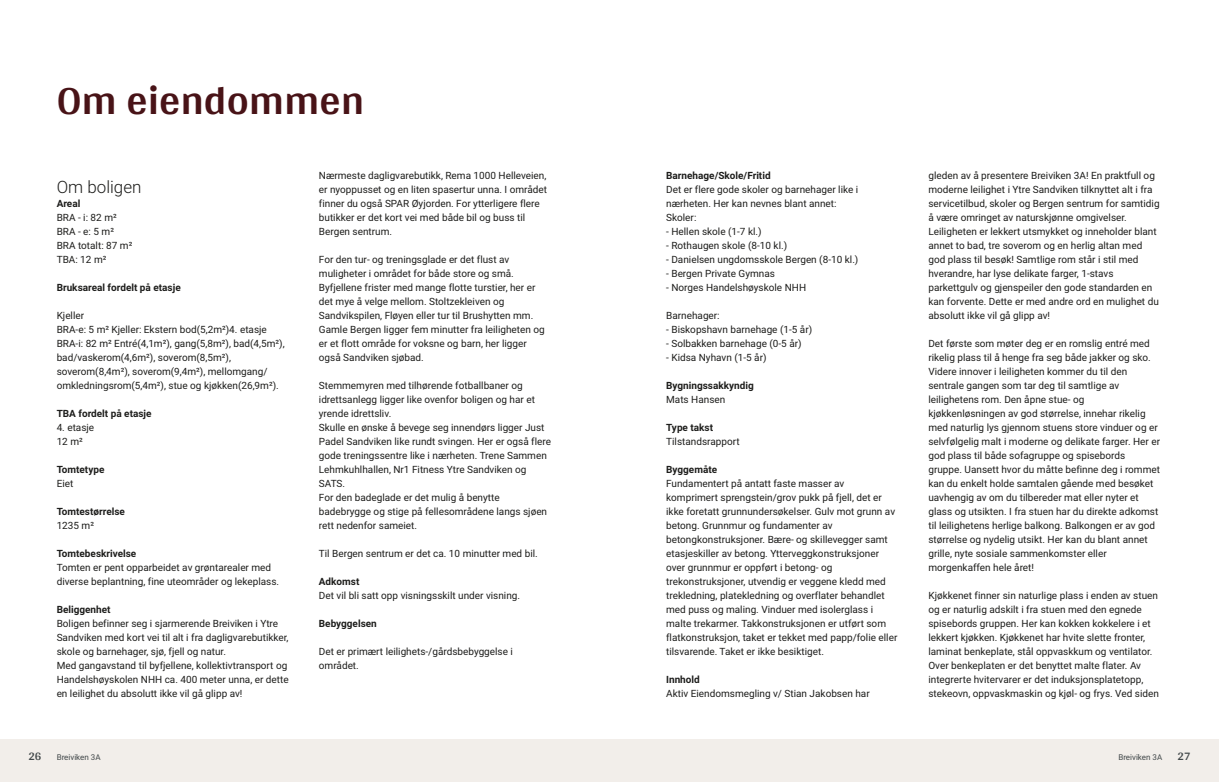
<style>
.page{position:relative;width:1219px;height:782px;background:#fff}
.page>*{position:absolute;margin:0;border:0;box-sizing:border-box;transform-origin:0 0}
.t1{font:700 42px "Arya";color:#481317}
.t2{font:300 17px "Roboto Vitec";color:#1d1d1b}
.t3{font:700 12px "Arya";color:#414749}
.t4{font:10px/14px "Roboto Vitec";color:#1d1d1b}
.t5{font:700 10px "Roboto Vitec";color:#1d1d1b}
.t6{font:8px "Roboto Vitec";color:#414749}
</style>
<div class="page">
<div style="left:0;top:739px;width:612px;height:42px;background:#f2eeea"></div>
<div style="left:607px;top:739px;width:612px;height:42px;background:#f2eeea"></div>
<h1 class="t1" style="left:57px;top:75px;width:309px">Om eiendommen</h1>
<h2 class="t2" style="left:57px;top:174px;width:86px">Om boligen</h2>
<p class="t5" style="left:57px;top:196px;width:25px">Areal</p>
<p class="t4" style="left:57px;top:209px;width:77px">BRA ‑ i: 82 m²<br>BRA ‑ e: 5 m²<br>BRA totalt: 87 m²<br>TBA: 12 m²</p>
<p class="t5" style="left:57px;top:280px;width:126px">Bruksareal fordelt på etasje</p>
<p class="t4" style="left:57px;top:307px;width:229px">Kjeller<br>BRA‑e: 5 m² Kjeller: Ekstern bod(5,2m²)4. etasje BRA‑i: 82 m² Entré(4,1m²), gang(5,8m²), bad(4,5m²), bad/vaskerom(4,6m²), soverom(8,5m²), soverom(8,4m²), soverom(9,4m²), mellomgang/ omkledningsrom(5,4m²), stue og kjøkken(26,9m²).</p>
<p class="t5" style="left:57px;top:406px;width:96px">TBA fordelt på etasje</p>
<p class="t4" style="left:57px;top:419px;width:39px">4. etasje<br>12 m²</p>
<p class="t5" style="left:57px;top:462px;width:49px">Tomtetype</p>
<p class="t4" style="left:57px;top:475px;width:18px">Eiet</p>
<p class="t5" style="left:57px;top:504px;width:70px">Tomtestørrelse</p>
<p class="t4" style="left:57px;top:517px;width:39px">1235 m²</p>
<p class="t5" style="left:57px;top:546px;width:81px">Tomtebeskrivelse</p>
<p class="t4" style="left:57px;top:559px;width:224px">Tomten er pent opparbeidet av grøntarealer med diverse beplantning, fine uteområder og lekeplass.</p>
<p class="t5" style="left:57px;top:602px;width:55px">Beliggenhet</p>
<p class="t4" style="left:57px;top:615px;width:234px">Boligen befinner seg i sjarmerende Breiviken i Ytre Sandviken med kort vei til alt i fra dagligvarebutikker, skole og barnehager, sjø, fjell og natur.<br>Med gangavstand til byfjellene, kollektivtransport og Handelshøyskolen NHH ca. 400 meter unna, er dette en leilighet du absolutt ikke vil gå glipp av!</p>
<p class="t3" style="left:28px;top:749px;width:15px">26</p>
<p class="t6" style="left:57px;top:751px;width:45px">Breiviken 3A</p>
<p class="t4" style="left:319px;top:167px;width:230px">Nærmeste dagligvarebutikk, Rema 1000 Helleveien, er nyoppusset og en liten spasertur unna. I området finner du også SPAR Øyjorden. For ytterligere flere butikker er det kort vei med både bil og buss til Bergen sentrum.</p>
<p class="t4" style="left:319px;top:251px;width:227px">For den tur‑ og treningsglade er det flust av muligheter i området for både store og små.<br>Byfjellene frister med mange flotte turstier, her er det mye å velge mellom. Stoltzekleiven og Sandvikspilen, Fløyen eller tur til Brushytten mm.<br>Gamle Bergen ligger fem minutter fra leiligheten og er et flott område for voksne og barn, her ligger også Sandviken sjøbad.</p>
<p class="t4" style="left:319px;top:377px;width:234px">Stemmemyren med tilhørende fotballbaner og idrettsanlegg ligger like ovenfor boligen og har et yrende idrettsliv.<br>Skulle en ønske å bevege seg innendørs ligger Just Padel Sandviken like rundt svingen. Her er også flere gode treningssentre like i nærheten. Trene Sammen Lehmkuhlhallen, Nr1 Fitness Ytre Sandviken og SATS.<br>For den badeglade er det mulig å benytte badebrygge og stige på fellesområdene langs sjøen rett nedenfor sameiet.</p>
<p class="t4" style="left:319px;top:545px;width:220px">Til Bergen sentrum er det ca. 10 minutter med bil.</p>
<p class="t5" style="left:319px;top:574px;width:42px">Adkomst</p>
<p class="t4" style="left:319px;top:587px;width:203px">Det vil bli satt opp visningsskilt under visning.</p>
<p class="t5" style="left:319px;top:616px;width:59px">Bebyggelsen</p>
<p class="t4" style="left:319px;top:643px;width:196px">Det er primært leilighets‑/gårdsbebyggelse i området.</p>
<p class="t5" style="left:666px;top:168px;width:106px">Barnehage/Skole/Fritid</p>
<p class="t4" style="left:666px;top:181px;width:194px">Det er flere gode skoler og barnehager like i nærheten. Her kan nevnes blant annet:<br>Skoler:<br>‑ Hellen skole (1‑7 kl.)<br>‑ Rothaugen skole (8‑10 kl.)<br>‑ Danielsen ungdomsskole Bergen (8‑10 kl.) ‑ Bergen Private Gymnas<br>‑ Norges Handelshøyskole NHH</p>
<p class="t4" style="left:666px;top:307px;width:148px">Barnehager:<br>‑ Biskopshavn barnehage (1‑5 år) ‑ Solbakken barnehage (0‑5 år)<br>‑ Kidsa Nyhavn (1‑5 år)</p>
<p class="t5" style="left:666px;top:378px;width:89px">Bygningssakkyndig</p>
<p class="t4" style="left:666px;top:391px;width:61px">Mats Hansen</p>
<p class="t5" style="left:666px;top:420px;width:48px">Type takst</p>
<p class="t4" style="left:666px;top:433px;width:75px">Tilstandsrapport</p>
<p class="t5" style="left:666px;top:462px;width:52px">Byggemåte</p>
<p class="t4" style="left:666px;top:475px;width:233px">Fundamentert på antatt faste masser av komprimert sprengstein/grov pukk på fjell, det er ikke foretatt grunnundersøkelser. Gulv mot grunn av betong. Grunnmur og fundamenter av betongkonstruksjoner. Bære‑ og skillevegger samt etasjeskiller av betong. Ytterveggkonstruksjoner over grunnmur er oppført i betong‑ og trekonstruksjoner, utvendig er veggene kledd med trekledning, platekledning og overflater behandlet med puss og maling. Vinduer med isolerglass i malte trekarmer. Takkonstruksjonen er utført som flatkonstruksjon, taket er tekket med papp/folie eller tilsvarende. Taket er ikke besiktiget.</p>
<p class="t5" style="left:666px;top:672px;width:35px">Innhold</p>
<p class="t4" style="left:666px;top:685px;width:205px">Aktiv Eiendomsmegling v/ Stian Jakobsen har</p>
<p class="t4" style="left:928px;top:167px;width:233px">gleden av å presentere Breiviken 3A! En praktfull og moderne leilighet i Ytre Sandviken tilknyttet alt i fra servicetilbud, skoler og Bergen sentrum for samtidig å være omringet av naturskjønne omgivelser.<br>Leiligheten er lekkert utsmykket og inneholder blant annet to bad, tre soverom og en herlig altan med god plass til besøk! Samtlige rom står i stil med hverandre, har lyse delikate farger, 1‑stavs parkettgulv og gjenspeiler den gode standarden en kan forvente. Dette er med andre ord en mulighet du absolutt ikke vil gå glipp av!</p>
<p class="t4" style="left:928px;top:335px;width:233px">Det første som møter deg er en romslig entré med rikelig plass til å henge fra seg både jakker og sko.<br>Videre innover i leiligheten kommer du til den sentrale gangen som tar deg til samtlige av leilighetens rom. Den åpne stue‑ og kjøkkenløsningen av god størrelse, innehar rikelig med naturlig lys gjennom stuens store vinduer og er selvfølgelig malt i moderne og delikate farger. Her er god plass til både sofagruppe og spisebords gruppe. Uansett hvor du måtte befinne deg i rommet kan du enkelt holde samtalen gående med besøket uavhengig av om du tilbereder mat eller nyter et glass og utsikten. I fra stuen har du direkte adkomst til leilighetens herlige balkong. Balkongen er av god størrelse og nydelig utsikt. Her kan du blant annet grille, nyte sosiale sammenkomster eller morgenkaffen hele året!</p>
<p class="t4" style="left:928px;top:587px;width:232px">Kjøkkenet finner sin naturlige plass i enden av stuen og er naturlig adskilt i fra stuen med den egnede spisebords gruppen. Her kan kokken kokkelere i et lekkert kjøkken. Kjøkkenet har hvite slette fronter, laminat benkeplate, stål oppvaskkum og ventilator.<br>Over benkeplaten er det benyttet malte flater. Av integrerte hvitervarer er det induksjonsplatetopp, stekeovn, oppvaskmaskin og kjøl‑ og frys. Ved siden</p>
<p class="t6" style="left:1118px;top:751px;width:45px">Breiviken 3A</p>
<p class="t3" style="left:1177px;top:749px;width:15px">27</p>
</div>
